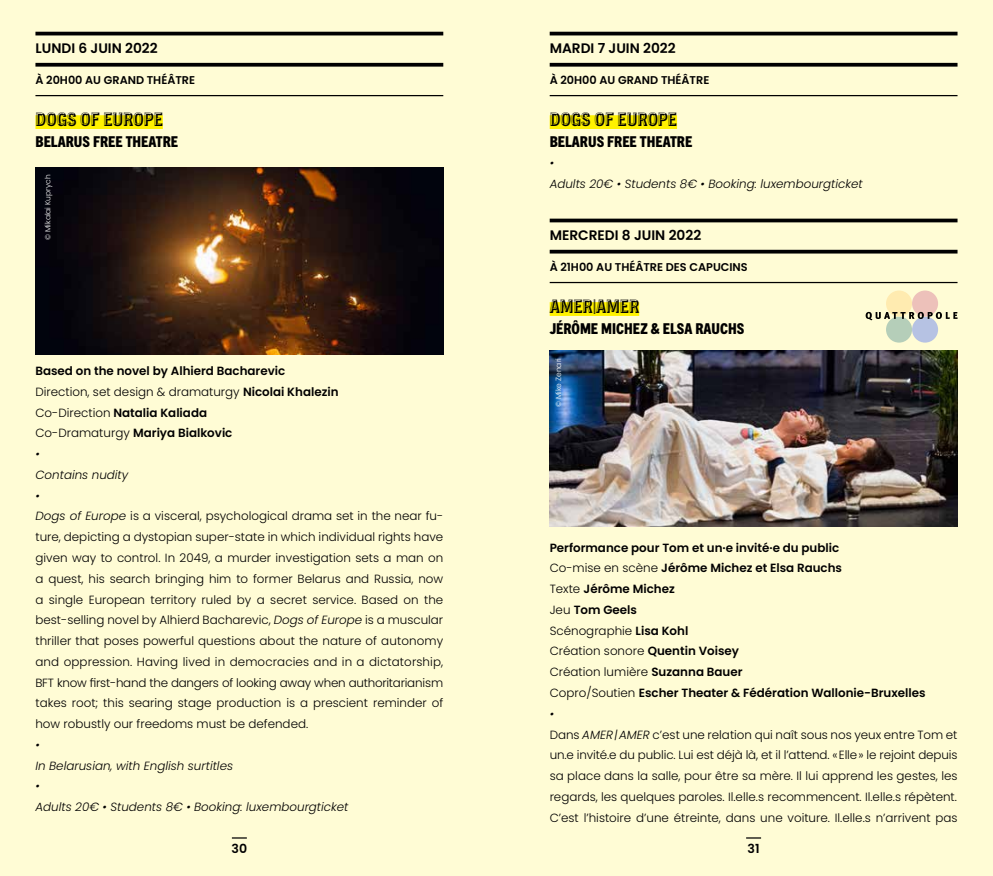
<style>
.page{position:relative;width:993px;height:876px;background:#fff}
.page>*{position:absolute;margin:0;border:0;box-sizing:border-box;transform-origin:0 0}
.t1{font:18.75px "Trade Gothic Display 2 Layer 1";color:#000}
.t2{font:15px "Trade Gothic Display 2 Base";color:#000}
.t3{font:600 13.75px "Poppins";color:#000}
.t4{font:600 12.5px "Poppins";color:#000}
.t5{font:300 11.88px/20.8px "Poppins";color:#000}
.t6{font:italic 300 11.88px/20.8px "Poppins";color:#000}
.t7{font:600 11.25px "Poppins";color:#000}
.t8{font:300 7.5px "Poppins";color:#fff}
.s1{font-weight:600}
.s2{font-style:italic}
</style>
<div class="page">
<div style="left:0;top:0;width:498px;height:875px;background:#fffcd5"></div>
<div style="left:496px;top:0;width:496px;height:875px;background:#fffcd5"></div>
<svg style="left:232px;top:837px;width:15px;height:1px"></svg>
<svg style="left:746px;top:837px;width:14px;height:1px"></svg>
<hr style="left:35px;top:32px;width:408px;height:3px;background:#000">
<svg style="left:35px;top:63px;width:408px;height:4px;background:#181814"></svg>
<hr style="left:35px;top:95px;width:408px;height:1px;background:#000">
<div style="left:35px;top:115px;width:128px;height:14px;background:#fff200"></div>
<img style="left:35px;top:167px;width:408px;height:187px">
<hr style="left:549px;top:32px;width:408px;height:3px;background:#000">
<svg style="left:549px;top:63px;width:408px;height:4px;background:#181814"></svg>
<hr style="left:549px;top:95px;width:408px;height:1px;background:#000">
<div style="left:549px;top:115px;width:127px;height:14px;background:#fff200"></div>
<svg style="left:549px;top:218px;width:408px;height:4px;background:#282821"></svg>
<hr style="left:549px;top:250px;width:408px;height:3px;background:#000">
<hr style="left:549px;top:282px;width:408px;height:1px;background:#000">
<div style="left:549px;top:302px;width:90px;height:14px;background:#fff200"></div>
<img style="left:549px;top:350px;width:408px;height:176px">
<div style="left:885px;top:316px;width:26px;height:26px;background:#b5ceb9;border-radius:50%"></div>
<div style="left:885px;top:290px;width:26px;height:26px;background:#ffebb0;border-radius:50%"></div>
<div style="left:911px;top:316px;width:26px;height:26px;background:#b6c2e3;border-radius:50%"></div>
<div style="left:911px;top:290px;width:26px;height:26px;background:#edc1ba;border-radius:50%"></div>
<svg style="left:865px;top:312px;width:92px;height:8px"></svg>
<p class="t3" style="left:35px;top:40px;width:124px">LUNDI 6 JUIN 2022</p>
<p class="t7" style="left:35px;top:74px;width:161px">À 20H00 AU GRAND THÉÂTRE</p>
<h1 class="t1" style="left:35px;top:106px;width:129px">DOGS OF EUROPE</h1>
<p class="t2" style="left:35px;top:131px;width:144px">BELARUS FREE THEATRE</p>
<p class="t8" style="left:43px;top:240px;width:67px;rotate:-90deg">© Mikalai Kuprych</p>
<p class="t5" style="left:35px;top:360px;width:409px"><span class="s1">Based on the novel by Alhierd Bacharevic<br></span>Direction, set design &amp; dramaturgy <span class="s1">Nicolai Khalezin<br></span>Co-Direction <span class="s1">Natalia Kaliada<br></span>Co-Dramaturgy <span class="s1">Mariya Bialkovic<br></span><span class="s2">•<br>Contains nudity<br>•<br>Dogs of Europe</span> is a visceral, psychological drama set in the near fu&shy;ture, depicting a dystopian super-state in which individual rights have given way to control. In 2049, a murder investigation sets a man on a quest, his search bringing him to former Belarus and Russia, now a single European territory ruled by a secret service. Based on the best-selling novel by Alhierd Bacharevic, <span class="s2">Dogs of Europe</span> is a muscular thriller that poses powerful questions about the nature of autonomy and oppression. Having lived in democracies and in a dictatorship, BFT know first-hand the dangers of looking away when authoritarianism takes root; this searing stage production is a prescient reminder of how robustly our freedoms must be defended.</p>
<p class="t6" style="left:35px;top:734px;width:314px">•<br>In Belarusian, with English surtitles<br>•<br>Adults 20€ • Students 8€ • Booking: luxembourgticket</p>
<p class="t3" style="left:549px;top:40px;width:127px">MARDI 7 JUIN 2022</p>
<p class="t7" style="left:549px;top:74px;width:161px">À 20H00 AU GRAND THÉÂTRE</p>
<h1 class="t1" style="left:549px;top:106px;width:129px">DOGS OF EUROPE</h1>
<p class="t2" style="left:549px;top:131px;width:144px">BELARUS FREE THEATRE</p>
<p class="t6" style="left:549px;top:153px;width:314px">•<br>Adults 20€ • Students 8€ • Booking: luxembourgticket</p>
<p class="t3" style="left:549px;top:227px;width:153px">MERCREDI 8 JUIN 2022</p>
<p class="t7" style="left:549px;top:261px;width:199px">À 21H00 AU THÉÂTRE DES CAPUCINS</p>
<h1 class="t1" style="left:549px;top:293px;width:91px">AMER|AMER</h1>
<p class="t2" style="left:549px;top:318px;width:196px">JÉRÔME MICHEZ &amp; ELSA RAUCHS</p>
<p class="t8" style="left:554px;top:407px;width:51px;rotate:-90deg">© Mike Zenari</p>
<p class="t5" style="left:549px;top:537px;width:409px"><span class="s1">Performance pour Tom et un·e invité·e du public<br></span>Co-mise en scène <span class="s1">Jérôme Michez et Elsa Rauchs<br></span>Texte <span class="s1">Jérôme Michez<br></span>Jeu <span class="s1">Tom Geels<br></span>Scénographie <span class="s1">Lisa Kohl<br></span>Création sonore <span class="s1">Quentin Voisey<br></span>Création lumière <span class="s1">Suzanna Bauer<br></span>Copro/Soutien <span class="s1">Escher Theater &amp; Fédération Wallonie-Bruxelles<br></span><span class="s2">•<br></span>Dans <span class="s2">AMER|AMER</span> c’est une relation qui naît sous nos yeux entre Tom et un.e invité.e du public. Lui est déjà là, et il l’attend. «Elle» le rejoint depuis sa place dans la salle, pour être sa mère. Il lui apprend les gestes, les regards, les quelques paroles. Il.elle.s recommencent. Il.elle.s répètent.<br>C’est l’histoire d’une étreinte, dans une voiture. Il.elle.s n’arrivent pas</p>
<p class="t4" style="left:231px;top:840px;width:17px">30</p>
<p class="t4" style="left:747px;top:840px;width:14px">31</p>
</div>
